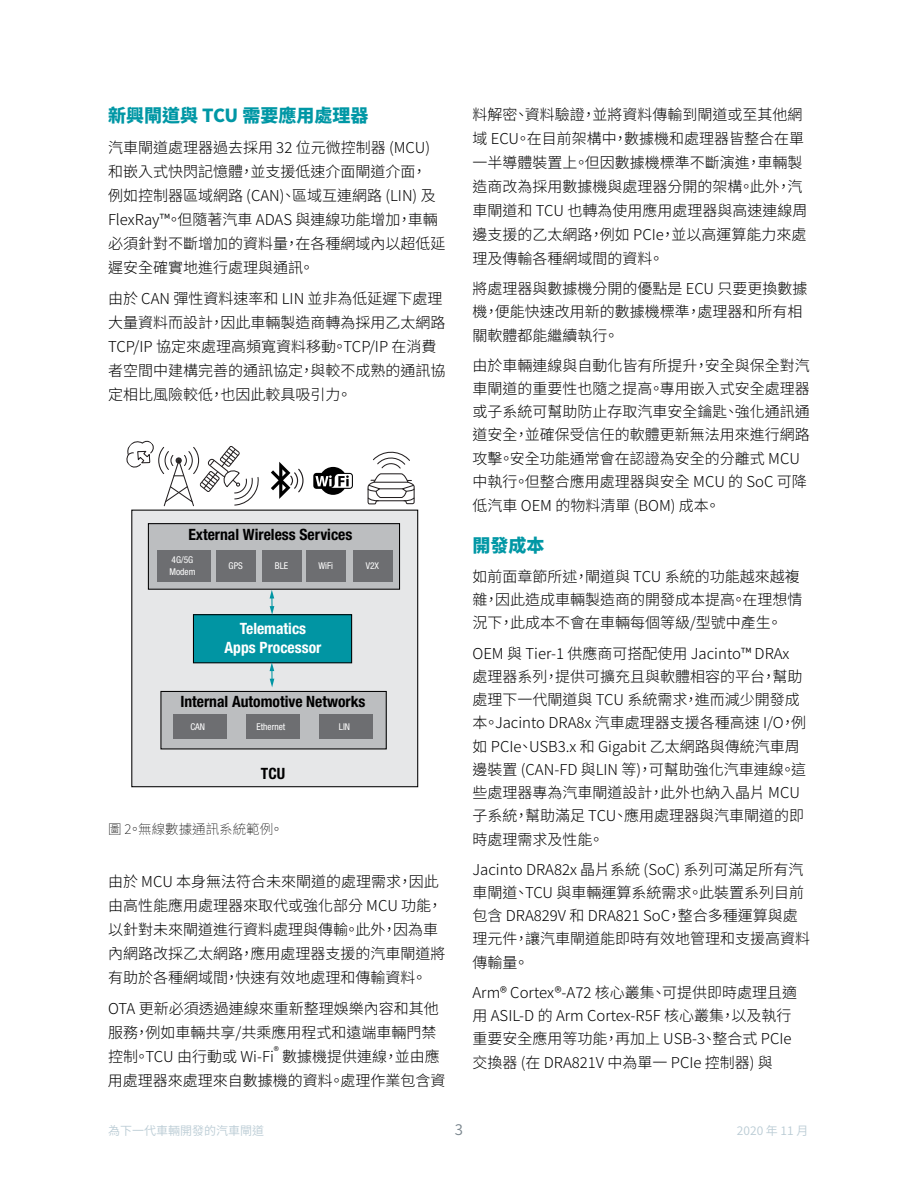
<style>
.page{position:relative;width:918px;height:1188px;background:#fff}
.page>*{position:absolute;margin:0;border:0;box-sizing:border-box;transform-origin:0 0}
.t1{font:800 18px "Source Han Sans TW";color:#0097a5}
.t2{font:700 condensed 15.6px "Helvetica Neue LT Std";color:#000}
.t3{font:700 condensed 15.6px/18.8px "Helvetica Neue LT Std";color:#fff;text-align:center}
.t4{font:300 15px/24px "Source Han Sans TW";color:#000}
.t5{font:15px "Source Han Sans TW";color:#79858d}
.t6{font:200 13.5px "Source Han Sans TW";color:#000}
.t7{font:12px "Source Han Sans TW";color:#bbccd5}
.t8{font:300 11.25px "Source Han Sans TW";color:#000}
.t9{font:condensed 9.3px/11.2px "Helvetica Neue LT Std";color:#fff}
</style>
<div class="page">
<div style="left:132px;top:510px;width:286px;height:277px;background:#e6e7e8"></div>
<div style="left:131px;top:510px;width:287px;height:277px;border:1px solid #000"></div>
<div style="left:148px;top:524px;width:252px;height:65px;background:#bcbec0"></div>
<div style="left:148px;top:523px;width:252px;height:67px;border:1px solid #000"></div>
<div style="left:161px;top:691px;width:225px;height:58px;background:#bcbec0"></div>
<div style="left:160px;top:691px;width:227px;height:58px;border:1px solid #000"></div>
<div style="left:193px;top:615px;width:159px;height:48px;background:#0195a3"></div>
<div style="left:193px;top:614px;width:159px;height:49px;border:1px solid #000"></div>
<div style="left:158px;top:550px;width:53px;height:31px;background:#6d6e71"></div>
<svg style="left:270px;top:590px;width:4px;height:25px"></svg>
<svg style="left:270px;top:662px;width:4px;height:25px"></svg>
<div style="left:216px;top:550px;width:40px;height:31px;background:#6d6e71"></div>
<div style="left:173px;top:715px;width:54px;height:24px;background:#6d6e71"></div>
<div style="left:246px;top:715px;width:54px;height:24px;background:#6d6e71"></div>
<div style="left:320px;top:715px;width:53px;height:24px;background:#6d6e71"></div>
<div style="left:262px;top:550px;width:40px;height:31px;background:#6d6e71"></div>
<div style="left:306px;top:550px;width:40px;height:31px;background:#6d6e71"></div>
<div style="left:353px;top:550px;width:40px;height:31px;background:#6d6e71"></div>
<svg style="left:368px;top:452px;width:47px;height:52px"></svg>
<svg style="left:126px;top:440px;width:133px;height:66px"></svg>
<svg style="left:271px;top:462px;width:33px;height:37px"></svg>
<svg style="left:313px;top:467px;width:40px;height:28px"></svg>
<p class="t1" style="left:108px;top:106px;width:262px">新興閘道與 TCU 需要應用處理器</p>
<p class="t4" style="left:108px;top:136px;width:339px">汽車閘道處理器過去採用 32 位元微控制器 (MCU)和嵌入式快閃記憶體，並支援低速介面閘道介面，例如控制器區域網路 (CAN)、區域互連網路 (LIN) 及<br>FlexRay™。但隨著汽車 ADAS 與連線功能增加，車輛必須針對不斷增加的資料量，在各種網域內以超低延遲安全確實地進行處理與通訊。</p>
<p class="t4" style="left:108px;top:287px;width:339px">由於 CAN 彈性資料速率和 LIN 並非為低延遲下處理大量資料而設計，因此車輛製造商轉為採用乙太網路<br>TCP/IP 協定來處理高頻寬資料移動。TCP/IP 在消費者空間中建構完善的通訊協定，與較不成熟的通訊協定相比風險較低，也因此較具吸引力。</p>
<p class="t2" style="left:188px;top:525px;width:166px">External Wireless Services</p>
<p class="t9" style="left:169px;top:554px;width:28px">4G/5G<br>Modem</p>
<p class="t9" style="left:229px;top:560px;width:16px">GPS</p>
<p class="t9" style="left:275px;top:560px;width:15px">BLE</p>
<p class="t9" style="left:319px;top:560px;width:16px">WiFi</p>
<p class="t9" style="left:366px;top:560px;width:15px">V2X</p>
<p class="t3" style="left:225px;top:619px;width:98px">Telematics<br>Apps Processor</p>
<p class="t2" style="left:180px;top:692px;width:187px">Internal Automotive Networks</p>
<p class="t9" style="left:190px;top:721px;width:16px">CAN</p>
<p class="t9" style="left:256px;top:721px;width:30px">Ethernet</p>
<p class="t9" style="left:339px;top:721px;width:13px">LIN</p>
<p class="t2" style="left:261px;top:764px;width:26px">TCU</p>
<p class="t6" style="left:108px;top:821px;width:177px">圖 2。無線數據通訊系統範例。</p>
<p class="t4" style="left:108px;top:870px;width:339px">由於 MCU 本身無法符合未來閘道的處理需求，因此由高性能應用處理器來取代或強化部分 MCU 功能，以針對未來閘道進行資料處理與傳輸。此外，因為車內網路改採乙太網路，應用處理器支援的汽車閘道將有助於各種網域間，快速有效地處理和傳輸資料。</p>
<p class="t4" style="left:108px;top:997px;width:332px">OTA 更新必須透過連線來重新整理娛樂內容和其他服務，例如車輛共享/共乘應用程式和遠端車輛門禁控制。TCU 由行動或 Wi-Fi</p>
<p class="t8" style="left:274px;top:1045px;width:7px">®</p>
<p class="t4" style="left:108px;top:1045px;width:339px;text-indent:174px">數據機提供連線，並由應用處理器來處理來自數據機的資料。處理作業包含資</p>
<p class="t4" style="left:472px;top:103px;width:336px">料解密、資料驗證，並將資料傳輸到閘道或至其他網域 ECU。在目前架構中，數據機和處理器皆整合在單一半導體裝置上。但因數據機標準不斷演進，車輛製造商改為採用數據機與處理器分開的架構。此外，汽車閘道和 TCU 也轉為使用應用處理器與高速連線周邊支援的乙太網路，例如 PCIe，並以高運算能力來處理及傳輸各種網域間的資料。</p>
<p class="t4" style="left:472px;top:277px;width:337px;line-height:23.2px">將處理器與數據機分開的優點是 ECU 只要更換數據機，便能快速改用新的數據機標準，處理器和所有相關軟體都能繼續執行。</p>
<p class="t4" style="left:472px;top:354px;width:339px;line-height:23.4px">由於車輛連線與自動化皆有所提升，安全與保全對汽車閘道的重要性也隨之提高。專用嵌入式安全處理器或子系統可幫助防止存取汽車安全鑰匙、強化通訊通道安全，並確保受信任的軟體更新無法用來進行網路攻擊。安全功能通常會在認證為安全的分離式 MCU中執行。但整合應用處理器與安全 MCU 的 SoC 可降低汽車 OEM 的物料清單 (BOM) 成本。</p>
<p class="t1" style="left:472px;top:535px;width:73px">開發成本</p>
<p class="t4" style="left:472px;top:565px;width:331px;line-height:23.2px">如前面章節所述，閘道與 TCU 系統的功能越來越複雜，因此造成車輛製造商的開發成本提高。在理想情況下，此成本不會在車輛每個等級/型號中產生。</p>
<p class="t4" style="left:472px;top:642px;width:335px;line-height:23.2px">OEM 與 Tier-1 供應商可搭配使用 Jacinto™ DRAx處理器系列，提供可擴充且與軟體相容的平台，幫助處理下一代閘道與 TCU 系統需求，進而減少開發成本。Jacinto DRA8x 汽車處理器支援各種高速 I/O，例如 PCIe、USB3.x 和 Gigabit 乙太網路與傳統汽車周邊裝置 (CAN-FD 與LIN 等)，可幫助強化汽車連線。這些處理器專為汽車閘道設計，此外也納入晶片 MCU子系統，幫助滿足 TCU、應用處理器與汽車閘道的即時處理需求及性能。</p>
<p class="t4" style="left:472px;top:858px;width:339px;line-height:23.2px">Jacinto DRA82x 晶片系統 (SoC) 系列可滿足所有汽車閘道、TCU 與車輛運算系統需求。此裝置系列目前包含 DRA829V 和 DRA821 SoC，整合多種運算與處理元件，讓汽車閘道能即時有效地管理和支援高資料傳輸量。</p>
<p class="t4" style="left:472px;top:981px;width:326px;line-height:23.2px">Arm® Cortex®-A72 核心叢集、可提供即時處理且適用 ASIL-D 的 Arm Cortex-R5F 核心叢集，以及執行重要安全應用等功能，再加上 USB-3、整合式 PCIe交換器 (在 DRA821V 中為單一 PCIe 控制器) 與</p>
<p class="t7" style="left:108px;top:1124px;width:157px">為下一代車輛開發的汽車閘道</p>
<p class="t5" style="left:455px;top:1121px;width:10px">3</p>
<p class="t7" style="left:737px;top:1124px;width:73px">2020 年 11 月</p>
</div>
